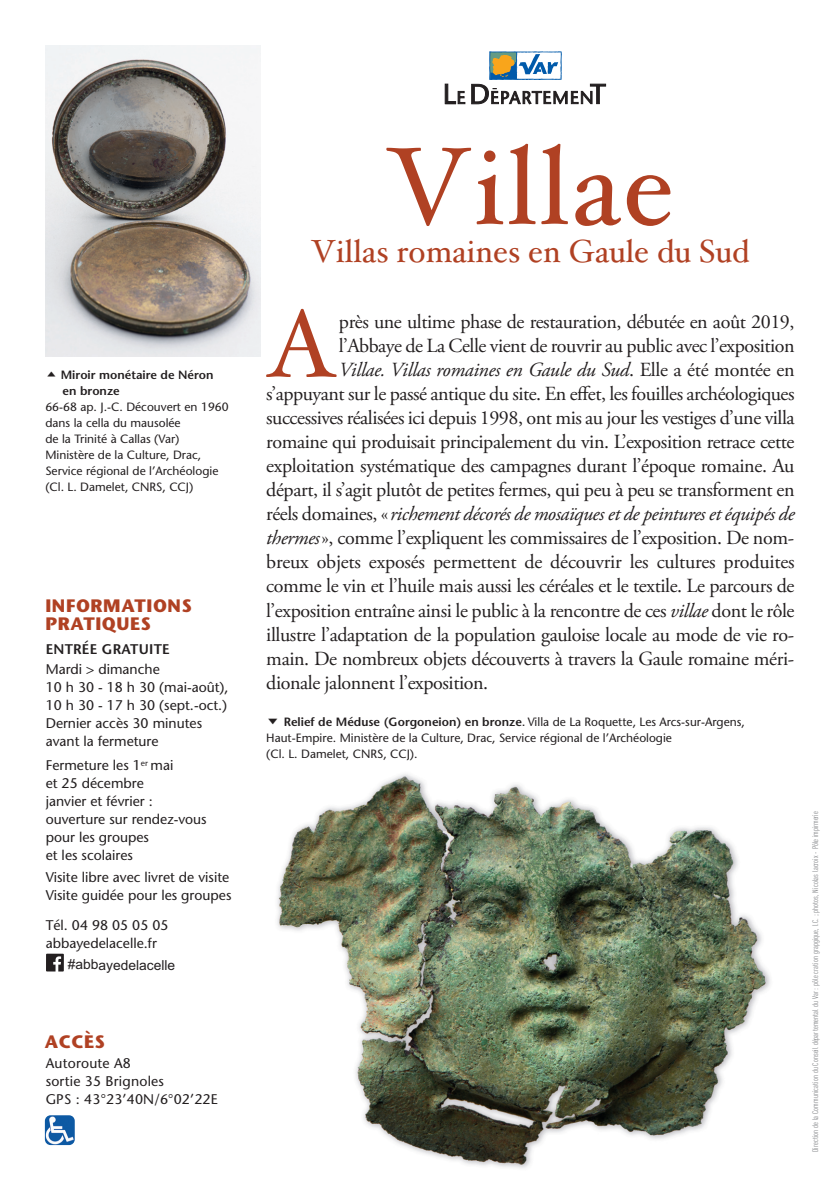
<style>
.page{position:relative;width:840px;height:1191px;background:#fff}
.page>*{position:absolute;margin:0;border:0;box-sizing:border-box;transform-origin:0 0}
.t1{font:110px "Hoefler Text";letter-spacing:.025em;color:#b04123}
.t2{font:95.8px "Hoefler Text";color:#b04123}
.t3{font:32px "Hoefler Text";color:#b04123}
.t4{font:20px "Adobe Garamond Pro";letter-spacing:-.02em;color:#231f20}
.t5{font:italic 20px "Adobe Garamond Pro";letter-spacing:-.02em;color:#231f20}
.t6{font:700 18px "Stone Sans";letter-spacing:.035em;color:#b04123}
.t7{font:14px "Stone Sans";color:#231f20}
.t8{font:600 14px "Stone Sans";letter-spacing:.015em;color:#231f20}
.t9{font:13.8px "Arial";color:#231f20}
.t10{font:12px "Stone Sans";color:#231f20}
.t11{font:600 12px "Stone Sans";color:#231f20}
.t12{font:8px "DIN Cond";letter-spacing:.015em;color:#808285}
.s1{font-style:normal}
.s2{font-style:italic}
.s3{font-weight:600}
.s4{font-family:"DIN Cond";font-weight:500;font-size:14px}
</style>
<div class="page">
<svg style="left:444px;top:84px;width:21px;height:20px"></svg>
<svg style="left:471px;top:51px;width:134px;height:53px"></svg>
<img style="left:45px;top:1115px;width:30px;height:30px;border-radius:6px">
<svg style="left:46px;top:953px;width:18px;height:18px"></svg>
<img style="left:46px;top:45px;width:214px;height:311px">
<img style="left:277px;top:774px;width:493px;height:395px">
<p class="t11" style="left:61px;top:370px;width:154px">Miroir monétaire de Néron</p>
<p class="t11" style="left:63px;top:386px;width:59px">en bronze</p>
<p class="t10" style="left:45px;top:402px;width:185px">66-68 ap. J.-C. Découvert en 1960</p>
<p class="t10" style="left:45px;top:418px;width:137px">dans la cella du mausolée</p>
<p class="t10" style="left:45px;top:434px;width:135px">de la Trinité à Callas (Var)</p>
<p class="t10" style="left:45px;top:450px;width:157px">Ministère de la Culture, Drac,</p>
<p class="t10" style="left:45px;top:466px;width:174px">Service régional de l’Archéologie</p>
<p class="t10" style="left:45px;top:482px;width:149px">(Cl. L. Damelet, CNRS, CCJ)</p>
<p class="t6" style="left:45px;top:598px;width:148px">INFORMATIONS</p>
<p class="t6" style="left:45px;top:617px;width:107px">PRATIQUES</p>
<p class="t8" style="left:46px;top:644px;width:125px">ENTRÉE GRATUITE</p>
<p class="t7" style="left:46px;top:664px;width:115px">Mardi &gt; dimanche</p>
<p class="t7" style="left:46px;top:682px;width:184px">10 h 30 - 18 h 30 (mai-août),</p>
<p class="t7" style="left:46px;top:700px;width:183px">10 h 30 - 17 h 30 (sept.-oct.)</p>
<p class="t7" style="left:46px;top:718px;width:158px">Dernier accès 30 minutes</p>
<p class="t7" style="left:46px;top:736px;width:114px">avant la fermeture</p>
<p class="t7" style="left:46px;top:760px;width:129px">Fermeture les 1<sup>er</sup> mai</p>
<p class="t7" style="left:46px;top:778px;width:100px">et 25 décembre</p>
<p class="t7" style="left:46px;top:796px;width:108px">janvier et février :</p>
<p class="t7" style="left:46px;top:814px;width:162px">ouverture sur rendez-vous</p>
<p class="t7" style="left:46px;top:832px;width:105px">pour les groupes</p>
<p class="t7" style="left:46px;top:850px;width:89px">et les scolaires</p>
<p class="t7" style="left:46px;top:872px;width:185px">Visite libre avec livret de visite</p>
<p class="t7" style="left:46px;top:890px;width:187px">Visite guidée pour les groupes</p>
<p class="t7" style="left:46px;top:920px;width:124px">Tél. 04 98 05 05 05</p>
<p class="t7" style="left:46px;top:938px;width:113px">abbayedelacelle.fr</p>
<p class="t9" style="left:68px;top:956px;width:109px">#abbayedelacelle</p>
<p class="t6" style="left:45px;top:1034px;width:61px">ACCÈS</p>
<p class="t7" style="left:46px;top:1058px;width:87px">Autoroute A8</p>
<p class="t7" style="left:46px;top:1076px;width:120px">sortie 35 Brignoles</p>
<p class="t7" style="left:46px;top:1094px;width:173px">GPS : 43°23’40N/6°02’22E</p>
<p class="t1" style="left:386px;top:121px;width:289px">Villae</p>
<p class="t3" style="left:311px;top:232px;width:439px">Villas romaines en Gaule du Sud</p>
<p class="t2" style="left:266px;top:287px;width:72px">A</p>
<p class="t4" style="left:339px;top:314px;width:457px">près une ultime phase de restauration, débutée en août 2019,</p>
<p class="t4" style="left:339px;top:338px;width:457px">l’Abbaye de La Celle vient de rouvrir au public avec l’exposition</p>
<p class="t5" style="left:339px;top:358px;width:457px">Villae. Villas romaines en Gaule du Sud<span class="s1">. Elle a été montée en</span></p>
<p class="t4" style="left:266px;top:386px;width:529px">s’appuyant sur le passé antique du site. En effet, les fouilles archéologiques</p>
<p class="t4" style="left:266px;top:410px;width:529px">successives réalisées ici depuis 1998, ont mis au jour les vestiges d’une villa</p>
<p class="t4" style="left:266px;top:434px;width:529px">romaine qui produisait principalement du vin. L’exposition retrace cette</p>
<p class="t4" style="left:266px;top:458px;width:529px">exploitation systématique des campagnes durant l’époque romaine. Au</p>
<p class="t4" style="left:266px;top:482px;width:529px">départ, il s’agit plutôt de petites fermes, qui peu à peu se transforment en</p>
<p class="t5" style="left:266px;top:502px;width:529px"><span class="s1">réels domaines, «</span>richement décorés de mosaïques et de peintures et équipés de</p>
<p class="t4" style="left:266px;top:530px;width:529px"><span class="s2">thermes</span>», comme l’expliquent les commissaires de l’exposition. De nom-</p>
<p class="t4" style="left:266px;top:554px;width:529px">breux objets exposés permettent de découvrir les cultures produites</p>
<p class="t4" style="left:266px;top:578px;width:529px">comme le vin et l’huile mais aussi les céréales et le textile. Le parcours de</p>
<p class="t4" style="left:266px;top:602px;width:529px">l’exposition entraîne ainsi le public à la rencontre de ces <span class="s2">villae</span> dont le rôle</p>
<p class="t4" style="left:266px;top:626px;width:529px">illustre l’adaptation de la population gauloise locale au mode de vie ro-</p>
<p class="t4" style="left:266px;top:650px;width:529px">main. De nombreux objets découverts à travers la Gaule romaine méri-</p>
<p class="t4" style="left:266px;top:674px;width:223px">dionale jalonnent l’exposition.</p>
<p class="t10" style="left:283px;top:717px;width:462px"><span class="s3">Relief de Méduse (Gorgoneion) en bronze</span><span class="s4">.</span> Villa de La Roquette, Les Arcs-sur-Argens,</p>
<p class="t10" style="left:266px;top:733px;width:407px">Haut-Empire. Ministère de la Culture, Drac, Service régional de l’Archéologie</p>
<p class="t10" style="left:266px;top:749px;width:153px">(Cl. L. Damelet, CNRS, CCJ).</p>
<p class="t12" style="left:812px;top:1152px;width:342px;rotate:-90deg">Direction de la Communication du Conseil départemental du Var : pôle cration grapgique, I.C. ; photos, Nicolas lacroix - Pôle impirmerie</p>
</div>
